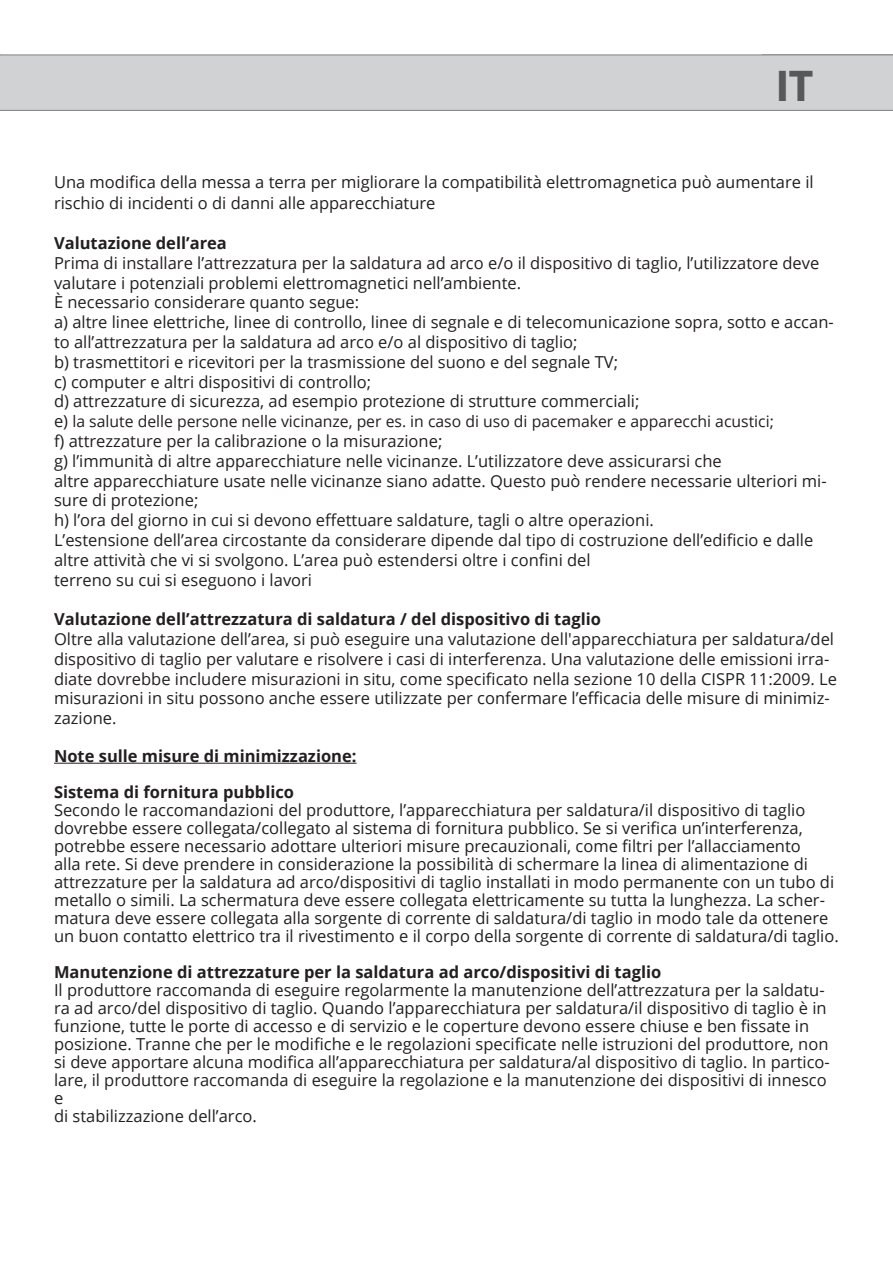
<style>
.page{position:relative;width:893px;height:1263px;background:#fff}
.page>*{position:absolute;margin:0;border:0;box-sizing:border-box;transform-origin:0 0}
.t1{font:700 44.7px "Myriad Pro";color:#57585a}
.t2{font:16.5px/19.8px "Open Sans";color:#231f20}
.t3{font:700 16.5px/36px "Open Sans";color:#231f20}
.t4{font:15.75px "Open Sans";color:#231f20}
.s1{font-size:16.5px}
</style>
<div class="page">
<div style="left:0;top:55px;width:893px;height:56px;background:#d1d2d4"></div>
<hr style="left:54px;top:763px;width:303px;height:1px;background:#231f20">
<h1 class="t1" style="left:776px;top:57px;width:39px">IT</h1>
<p class="t2" style="left:54px;top:171px;width:761px;line-height:21px">Una modifica della messa a terra per migliorare la compatibilità elettromagnetica può aumentare il rischio di incidenti o di danni alle apparecchiature</p>
<p class="t3" style="left:54px;top:224px;width:174px">Valutazione dell’area</p>
<p class="t2" style="left:54px;top:252px;width:781px">Prima di installare l’attrezzatura per la saldatura ad arco e/o il dispositivo di taglio, l’utilizzatore deve valutare i potenziali problemi elettromagnetici nell’ambiente.<br>È necessario considerare quanto segue:<br>a) altre linee elettriche, linee di controllo, linee di segnale e di telecomunicazione sopra, sotto e accan&shy;to all’attrezzatura per la saldatura ad arco e/o al dispositivo di taglio;<br>b) trasmettitori e ricevitori per la trasmissione del suono e del segnale TV;<br>c) computer e altri dispositivi di controllo;<br>d) attrezzature di sicurezza, ad esempio protezione di strutture commerciali;</p>
<p class="t4" style="left:54px;top:411px;width:721px"><span class="s1">e)</span> la salute delle persone nelle vicinanze, per es. in caso di uso di pacemaker e apparecchi acustici;</p>
<p class="t2" style="left:54px;top:431px;width:774px">f) attrezzature per la calibrazione o la misurazione;<br>g) l’immunità di altre apparecchiature nelle vicinanze. L’utilizzatore deve assicurarsi che<br>altre apparecchiature usate nelle vicinanze siano adatte. Questo può rendere necessarie ulteriori mi&shy;sure di protezione;<br>h) l’ora del giorno in cui si devono effettuare saldature, tagli o altre operazioni.<br>L’estensione dell’area circostante da considerare dipende dal tipo di costruzione dell’edificio e dalle altre attività che vi si svolgono. L’area può estendersi oltre i confini del<br>terreno su cui si eseguono i lavori</p>
<p class="t3" style="left:54px;top:601px;width:548px">Valutazione dell’attrezzatura di saldatura / del dispositivo di taglio</p>
<p class="t2" style="left:54px;top:629px;width:784px">Oltre alla valutazione dell’area, si può eseguire una valutazione dell'apparecchiatura per saldatura/del dispositivo di taglio per valutare e risolvere i casi di interferenza. Una valutazione delle emissioni irra&shy;diate dovrebbe includere misurazioni in situ, come specificato nella sezione 10 della CISPR 11:2009. Le misurazioni in situ possono anche essere utilizzate per confermare l’efficacia delle misure di minimiz&shy;zazione.</p>
<p class="t3" style="left:54px;top:737px;width:304px">Note sulle misure di minimizzazione:<br>Sistema di fornitura pubblico</p>
<p class="t2" style="left:54px;top:800px;width:786px;line-height:18px">Secondo le raccomandazioni del produttore, l’apparecchiatura per saldatura/il dispositivo di taglio dovrebbe essere collegata/collegato al sistema di fornitura pubblico. Se si verifica un’interferenza, potrebbe essere necessario adottare ulteriori misure precauzionali, come filtri per l’allacciamento<br>alla rete. Si deve prendere in considerazione la possibilità di schermare la linea di alimentazione di attrezzature per la saldatura ad arco/dispositivi di taglio installati in modo permanente con un tubo di metallo o simili. La schermatura deve essere collegata elettricamente su tutta la lunghezza. La scher&shy;matura deve essere collegata alla sorgente di corrente di saldatura/di taglio in modo tale da ottenere un buon contatto elettrico tra il rivestimento e il corpo della sorgente di corrente di saldatura/di taglio.</p>
<p class="t3" style="left:54px;top:953px;width:609px">Manutenzione di attrezzature per la saldatura ad arco/dispositivi di taglio</p>
<p class="t2" style="left:54px;top:980px;width:777px;line-height:18px">Il produttore raccomanda di eseguire regolarmente la manutenzione dell’attrezzatura per la saldatu&shy;ra ad arco/del dispositivo di taglio. Quando l’apparecchiatura per saldatura/il dispositivo di taglio è in funzione, tutte le porte di accesso e di servizio e le coperture devono essere chiuse e ben fissate in posizione. Tranne che per le modifiche e le regolazioni specificate nelle istruzioni del produttore, non si deve apportare alcuna modifica all’apparecchiatura per saldatura/al dispositivo di taglio. In partico&shy;lare, il produttore raccomanda di eseguire la regolazione e la manutenzione dei dispositivi di innesco e<br>di stabilizzazione dell’arco.</p>
</div>
